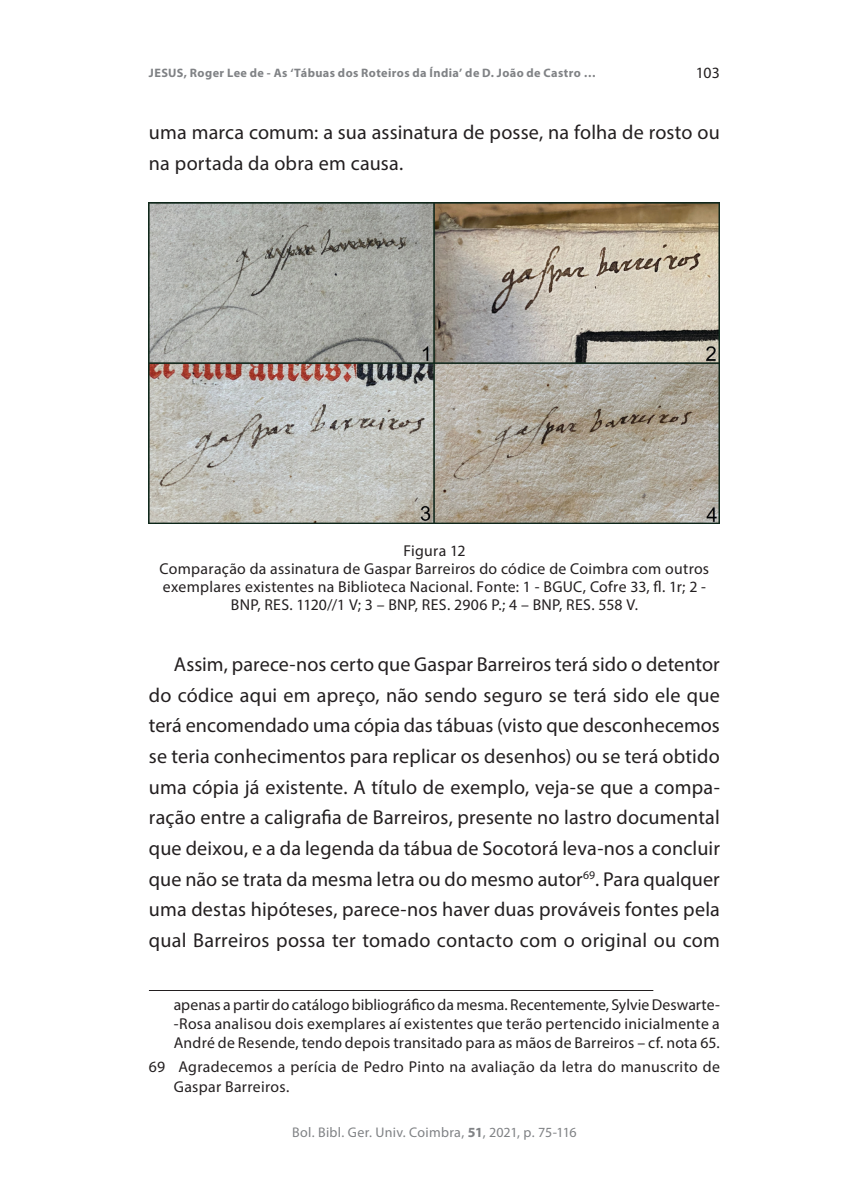
<style>
.page{position:relative;width:844px;height:1191px;background:#fff}
.page>*{position:absolute;margin:0;border:0;box-sizing:border-box;transform-origin:0 0}
.t1{font:20.12px/30.6px "Myriad Pro";letter-spacing:.01em;color:#231f20}
.t2{font:15.75px/18px "Myriad Pro";letter-spacing:.02em;color:#231f20;text-align:center}
.t3{font:14px "Myriad Pro";letter-spacing:.02em;color:#808285}
.t4{font:700 12.25px "Myriad Pro";letter-spacing:.03em;color:#808285}
.s1{font-weight:700}
</style>
<div class="page">
<hr style="left:149px;top:990px;width:504px;height:1px;background:#231f20">
<img style="left:149px;top:202px;width:570px;height:321px">
<p class="t4" style="left:149px;top:64px;width:448px">JESUS, Roger Lee de - As ‘Tábuas dos Roteiros da Índia’ de D. João de Castro …</p>
<p class="t2" style="left:695px;top:63px;width:25px">103</p>
<p class="t1" style="left:149px;top:117px;width:572px">uma marca comum: a sua assinatura de posse, na folha de rosto ou na portada da obra em causa.</p>
<p class="t2" style="left:160px;top:541px;width:551px">Figura 12<br>Comparação da assinatura de Gaspar Barreiros do códice de Coimbra com outros exemplares existentes na Biblioteca Nacional. Fonte: 1 - BGUC, Cofre 33, fl. 1r; 2 - BNP, RES. 1120//1 V; 3 – BNP, RES. 2906 P.; 4 – BNP, RES. 558 V.</p>
<p class="t1" style="left:149px;top:649px;width:572px;text-align:justify;text-indent:25px">Assim, parece-nos certo que Gaspar Barreiros terá sido o detentor do códice aqui em apreço, não sendo seguro se terá sido ele que terá encomendado uma cópia das tábuas (visto que desconhecemos se teria conhecimentos para replicar os desenhos) ou se terá obtido uma cópia já existente. A título de exemplo, veja-se que a compa&shy;ração entre a caligrafia de Barreiros, presente no lastro documental que deixou, e a da legenda da tábua de Socotorá leva-nos a concluir que não se trata da mesma letra ou do mesmo autor<sup>69</sup>. Para qualquer uma destas hipóteses, parece-nos haver duas prováveis fontes pela qual Barreiros possa ter tomado contacto com o original ou com</p>
<p class="t2" style="left:174px;top:994px;width:547px;line-height:19.2px;text-align:justify">apenas a partir do catálogo bibliográfico da mesma. Recentemente, Sylvie Deswarte--Rosa analisou dois exemplares aí existentes que terão pertencido inicialmente a André de Resende, tendo depois transitado para as mãos de Barreiros – cf. nota 65.</p>
<p class="t2" style="left:174px;top:1057px;width:547px;line-height:19.2px;text-align:left;text-indent:-25px">69 Agradecemos a perícia de Pedro Pinto na avaliação da letra do manuscrito de<br>Gaspar Barreiros.</p>
<p class="t3" style="left:292px;top:1123px;width:286px">Bol. Bibl. Ger. Univ. Coimbra, <span class="s1">51</span>, 2021, p. 75-116</p>
</div>
